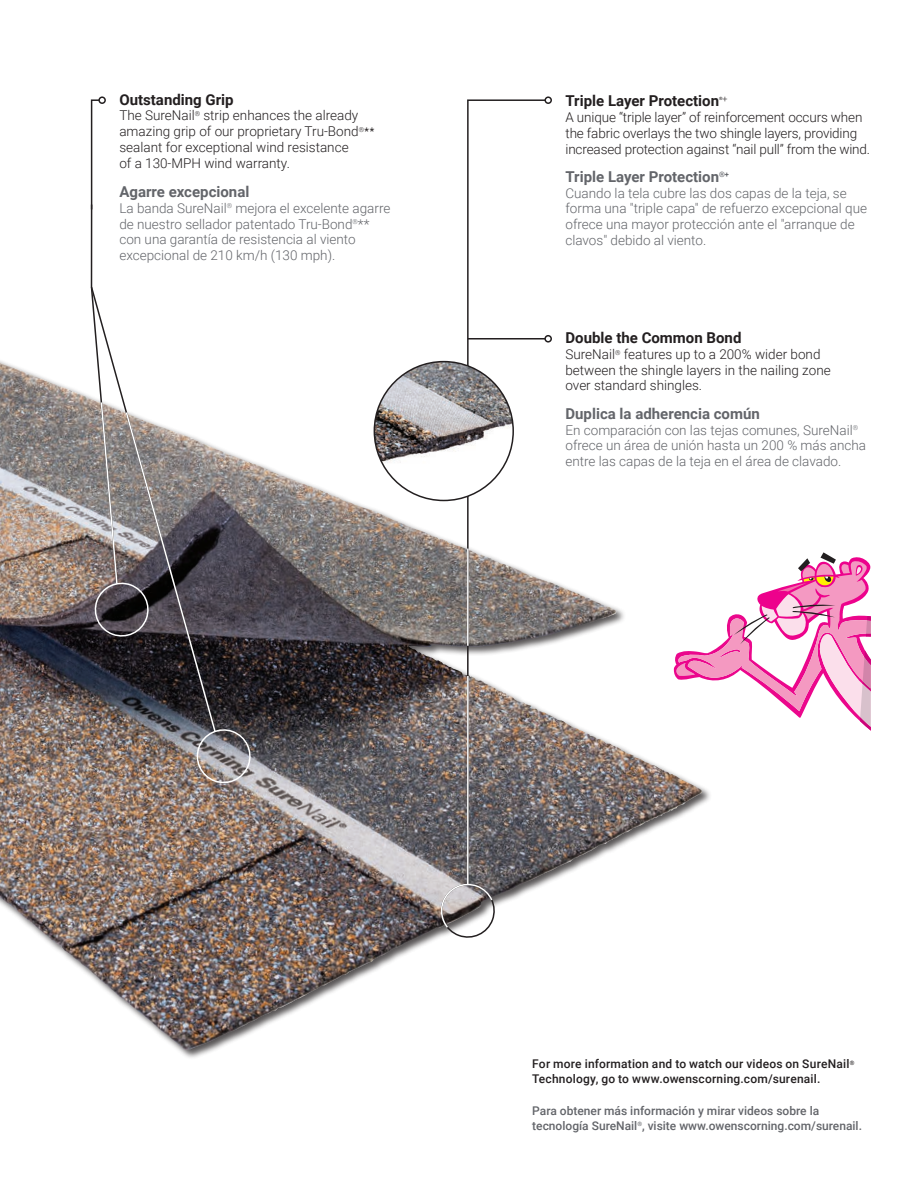
<style>
.page{position:relative;width:918px;height:1188px;background:#fff}
.page>*{position:absolute;margin:0;border:0;box-sizing:border-box;transform-origin:0 0}
.Body_Copy{font:700 15px "Roboto";color:#63656a}
.t1{font:700 15px "Roboto";color:#231f20}
.Body_Copy-2{font:300 13.5px/15.8px "Roboto";color:#63656a}
.t2{font:300 13.5px/15.8px "Roboto";color:#231f20}
.Cover_Subhead{font:500 12px/15px "Roboto";color:#63656a}
.t3{font:500 12px/15px "Roboto";letter-spacing:.015em;color:#231f20}
.t4{font:700 4.5px "Roboto";color:#231f20}
.s1{font-weight:400;font-size:10.5px}
.s2{font-weight:300;font-size:9px}
</style>
<div class="page">
<div style="left:0;top:290px;width:712px;height:770px;background:#231f20;opacity:.76"></div>
<img style="left:0;top:844px;width:605px;height:207px">
<svg style="left:466px;top:99px;width:81px;height:787px"></svg>
<div style="left:544px;top:96px;width:8px;height:8px;border:2px solid #231f20;border-radius:50%"></div>
<hr style="left:468px;top:338px;width:77px;height:2px;background:#231f20">
<div style="left:544px;top:335px;width:8px;height:8px;border:2px solid #231f20;border-radius:50%"></div>
<div style="left:98px;top:96px;width:8px;height:8px;border:2px solid #231f20;border-radius:50%"></div>
<svg style="left:436px;top:879px;width:63px;height:63px"></svg>
<hr style="left:467px;top:676px;width:2px;height:208px;background:#fff">
<hr style="left:467px;top:549px;width:2px;height:97px;background:#fff">
<svg style="left:90px;top:99px;width:165px;height:689px"></svg>
<img style="left:374px;top:362px;width:139px;height:138px;border-radius:69px">
<svg style="left:674px;top:552px;width:197px;height:182px"></svg>
<p class="t1" style="left:119px;top:89px;width:116px">Outstanding Grip</p>
<p class="t2" style="left:119px;top:107px;width:256px">The SureNail<sup>®</sup> strip enhances the already amazing grip of our proprietary Tru-Bond<sup>®</sup><span class="s1">** </span>sealant for exceptional wind resistance<br>of a 130-MPH wind warranty.</p>
<p class="Body_Copy" style="left:119px;top:181px;width:131px">Agarre excepcional</p>
<p class="Body_Copy-2" style="left:119px;top:200px;width:273px">La banda SureNail<sup>®</sup> mejora el excelente agarre de nuestro sellador patentado Tru-Bond<sup>®</sup>** con una garantía de resistencia al viento excepcional de 210 km/h (130 mph).</p>
<p class="t1" style="left:565px;top:90px;width:155px">Triple Layer Protection</p>
<p class="t4" style="left:719px;top:95px;width:10px">®<span class="s2">+</span></p>
<p class="t2" style="left:565px;top:109px;width:306px">A unique “triple layer” of reinforcement occurs when the fabric overlays the two shingle layers, providing increased protection against “nail pull” from the wind.</p>
<p class="Body_Copy" style="left:565px;top:166px;width:165px">Triple Layer Protection<sup>®+</sup></p>
<p class="Body_Copy-2" style="left:565px;top:185px;width:303px">Cuando la tela cubre las dos capas de la teja, se forma una "triple capa" de refuerzo excepcional que ofrece una mayor protección ante el "arranque de clavos" debido al viento.</p>
<p class="t1" style="left:565px;top:327px;width:177px">Double the Common Bond</p>
<p class="t2" style="left:565px;top:346px;width:267px">SureNail<sup>®</sup> features up to a 200% wider bond between the shingle layers in the nailing zone over standard shingles.</p>
<p class="Body_Copy" style="left:565px;top:403px;width:196px">Duplica la adherencia común</p>
<p class="Body_Copy-2" style="left:565px;top:422px;width:302px">En comparación con las tejas comunes, SureNail<sup>® </sup>ofrece un área de unión hasta un 200 % más ancha entre las capas de la teja en el área de clavado.</p>
<p class="t3" style="left:532px;top:1056px;width:324px">For more information and to watch our videos on SureNail<sup>®<br></sup>Technology, go to www.owenscorning.com/surenail.</p>
<p class="Cover_Subhead" style="left:532px;top:1103px;width:331px">Para obtener más información y mirar videos sobre la tecnología SureNail<sup>®</sup>, visite www.owenscorning.com/surenail.</p>
</div>
